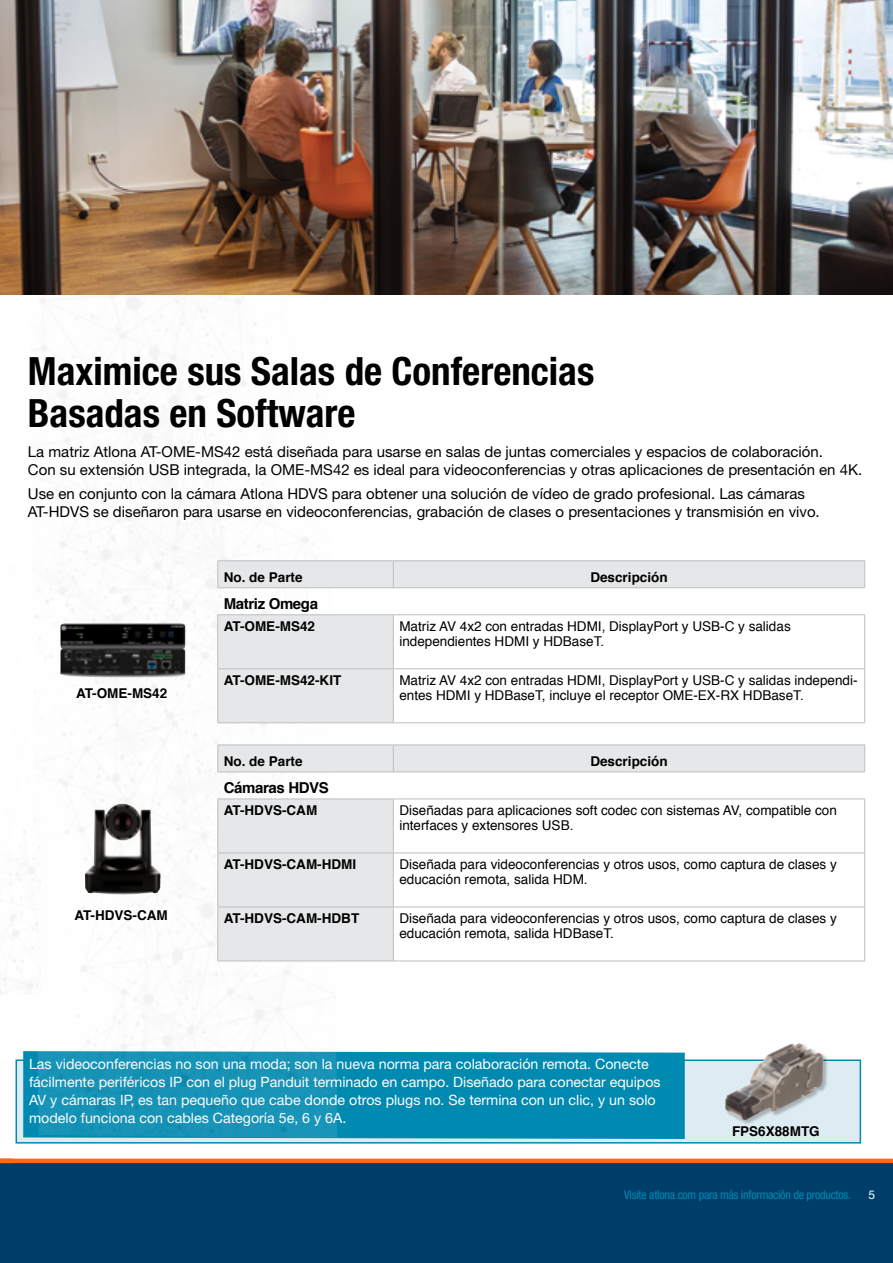
<style>
.page{position:relative;width:893px;height:1263px;background:#fff}
.page>*{position:absolute;margin:0;border:0;box-sizing:border-box;transform-origin:0 0}
.t1{font:700 condensed 39px/42px "Helvetica Neue LT Std";color:#000}
.t2{font:15px/18px "Helvetica Neue LT Std";color:#000}
.t3{font:700 15px "Helvetica";letter-spacing:-.025em;color:#000}
.t4{font:14.25px/18px "Helvetica Neue LT Std";color:#fff}
.t5{font:13.5px/15px "Helvetica";color:#000}
.t6{font:700 13.5px "Helvetica";color:#000}
.t7{font:condensed 12px "Helvetica Neue LT Std";letter-spacing:-.02em;color:#008ab1}
.t8{font:12px "Helvetica Neue LT Std";color:#fff}
</style>
<div class="page">
<div style="left:16px;top:1059px;width:845px;height:84px;background:#ddecf2;border:2px solid #008ab1"></div>
<div style="left:23px;top:1051px;width:662px;height:88px;background:#008ab1"></div>
<img style="left:27px;top:295px;width:310px;height:843px">
<img style="left:0;top:353px;width:41px;height:642px">
<svg style="left:218px;top:561px;width:647px;height:211px"></svg>
<svg style="left:218px;top:615px;width:175px;height:346px;background:#e8e9ea"></svg>
<hr style="left:217px;top:560px;width:176px;height:1px;background:#bcbec0">
<svg style="left:217px;top:561px;width:1px;height:26px"></svg>
<hr style="left:393px;top:560px;width:472px;height:1px;background:#bcbec0">
<svg style="left:393px;top:561px;width:1px;height:26px"></svg>
<svg style="left:864px;top:561px;width:1px;height:26px"></svg>
<hr style="left:217px;top:614px;width:176px;height:1px;background:#bcbec0">
<hr style="left:217px;top:615px;width:1px;height:53px;background:#bcbec0">
<hr style="left:393px;top:614px;width:472px;height:1px;background:#bcbec0">
<hr style="left:393px;top:615px;width:1px;height:53px;background:#bcbec0">
<hr style="left:864px;top:615px;width:1px;height:53px;background:#bcbec0">
<hr style="left:217px;top:668px;width:176px;height:1px;background:#bcbec0">
<hr style="left:217px;top:669px;width:1px;height:53px;background:#bcbec0">
<hr style="left:393px;top:668px;width:472px;height:1px;background:#bcbec0">
<hr style="left:393px;top:669px;width:1px;height:53px;background:#bcbec0">
<hr style="left:864px;top:669px;width:1px;height:53px;background:#bcbec0">
<hr style="left:217px;top:772px;width:176px;height:1px;background:#bcbec0">
<hr style="left:393px;top:772px;width:472px;height:1px;background:#bcbec0">
<hr style="left:217px;top:722px;width:176px;height:1px;background:#bcbec0">
<hr style="left:393px;top:722px;width:472px;height:1px;background:#bcbec0">
<hr style="left:217px;top:745px;width:176px;height:1px;background:#bcbec0">
<svg style="left:217px;top:745px;width:1px;height:27px"></svg>
<hr style="left:393px;top:745px;width:472px;height:1px;background:#bcbec0">
<svg style="left:393px;top:746px;width:1px;height:26px"></svg>
<svg style="left:864px;top:745px;width:1px;height:27px"></svg>
<hr style="left:217px;top:799px;width:176px;height:1px;background:#bcbec0">
<hr style="left:217px;top:799px;width:1px;height:54px;background:#bcbec0">
<hr style="left:393px;top:799px;width:472px;height:1px;background:#bcbec0">
<hr style="left:393px;top:799px;width:1px;height:54px;background:#bcbec0">
<hr style="left:864px;top:799px;width:1px;height:54px;background:#bcbec0">
<hr style="left:217px;top:853px;width:176px;height:1px;background:#bcbec0">
<hr style="left:217px;top:853px;width:1px;height:54px;background:#bcbec0">
<hr style="left:393px;top:853px;width:472px;height:1px;background:#bcbec0">
<hr style="left:393px;top:853px;width:1px;height:54px;background:#bcbec0">
<hr style="left:864px;top:853px;width:1px;height:54px;background:#bcbec0">
<hr style="left:217px;top:907px;width:176px;height:1px;background:#bcbec0">
<hr style="left:217px;top:907px;width:1px;height:54px;background:#bcbec0">
<hr style="left:393px;top:907px;width:472px;height:1px;background:#bcbec0">
<hr style="left:393px;top:907px;width:1px;height:54px;background:#bcbec0">
<hr style="left:864px;top:907px;width:1px;height:54px;background:#bcbec0">
<hr style="left:217px;top:961px;width:176px;height:1px;background:#bcbec0">
<hr style="left:393px;top:961px;width:472px;height:1px;background:#bcbec0">
<hr style="left:217px;top:587px;width:176px;height:1px;background:#bcbec0">
<hr style="left:393px;top:587px;width:472px;height:1px;background:#bcbec0">
<div style="left:0;top:1161px;width:893px;height:102px;background:#003e6a"></div>
<div style="left:725px;top:1044px;width:102px;height:81px;background:#000;opacity:.25"></div>
<img style="left:725px;top:1043px;width:98px;height:77px">
<img style="left:1px;top:0;width:892px;height:295px">
<img style="left:0;top:0;width:1px;height:295px">
<div style="left:0;top:1158px;width:893px;height:5px;background:#ff681e"></div>
<img style="left:60px;top:623px;width:126px;height:54px">
<img style="left:85px;top:803px;width:76px;height:92px">
<h1 class="t1" style="left:28px;top:350px;width:568px">Maximice sus Salas de Conferencias<br>Basadas en Software</h1>
<p class="t2" style="left:28px;top:442px;width:836px">La matriz Atlona AT-OME-MS42 está diseñada para usarse en salas de juntas comerciales y espacios de colaboración.<br>Con su extensión USB integrada, la OME-MS42 es ideal para videoconferencias y otras aplicaciones de presentación en 4K.</p>
<p class="t2" style="left:28px;top:485px;width:793px">Use en conjunto con la cámara Atlona HDVS para obtener una solución de vídeo de grado profesional. Las cámaras<br>AT-HDVS se diseñaron para usarse en videoconferencias, grabación de clases o presentaciones y transmisión en vivo.</p>
<p class="t6" style="left:76px;top:682px;width:93px">AT-OME-MS42</p>
<p class="t6" style="left:74px;top:904px;width:95px">AT-HDVS-CAM</p>
<p class="t6" style="left:224px;top:566px;width:80px">No. de Parte</p>
<p class="t6" style="left:590px;top:566px;width:79px">Descripción</p>
<p class="t3" style="left:224px;top:591px;width:96px">Matriz Omega</p>
<p class="t6" style="left:224px;top:615px;width:93px">AT-OME-MS42</p>
<p class="t5" style="left:399px;top:619px;width:393px">Matriz AV 4x2 con entradas HDMI, DisplayPort y USB-C y salidas independientes HDMI y HDBaseT.</p>
<p class="t6" style="left:224px;top:669px;width:119px">AT-OME-MS42-KIT</p>
<p class="t5" style="left:399px;top:673px;width:460px">Matriz AV 4x2 con entradas HDMI, DisplayPort y USB-C y salidas independi&shy;entes HDMI y HDBaseT, incluye el receptor OME-EX-RX HDBaseT.</p>
<p class="t6" style="left:224px;top:750px;width:80px">No. de Parte</p>
<p class="t6" style="left:590px;top:750px;width:79px">Descripción</p>
<p class="t3" style="left:224px;top:775px;width:107px">Cámaras HDVS</p>
<p class="t6" style="left:224px;top:799px;width:95px">AT-HDVS-CAM</p>
<p class="t5" style="left:399px;top:803px;width:439px">Diseñadas para aplicaciones soft codec con sistemas AV, compatible con interfaces y extensores USB.</p>
<p class="t6" style="left:224px;top:853px;width:134px">AT-HDVS-CAM-HDMI</p>
<p class="t5" style="left:399px;top:857px;width:439px">Diseñada para videoconferencias y otros usos, como captura de clases y educación remota, salida HDM.</p>
<p class="t6" style="left:224px;top:907px;width:137px">AT-HDVS-CAM-HDBT</p>
<p class="t5" style="left:399px;top:911px;width:439px">Diseñada para videoconferencias y otros usos, como captura de clases y educación remota, salida HDBaseT.</p>
<p class="t4" style="left:29px;top:1054px;width:633px">Las videoconferencias no son una moda; son la nueva norma para colaboración remota. Conecte fácilmente periféricos IP con el plug Panduit terminado en campo. Diseñado para conectar equipos AV y cámaras IP, es tan pequeño que cabe donde otros plugs no. Se termina con un clic, y un solo modelo funciona con cables Categoría 5e, 6 y 6A.</p>
<p class="t6" style="left:732px;top:1120px;width:89px">FPS6X88MTG</p>
<p class="t7" style="left:624px;top:1187px;width:228px">Visite atlona.com para más información de productos.</p>
<p class="t8" style="left:868px;top:1187px;width:8px">5</p>
</div>
